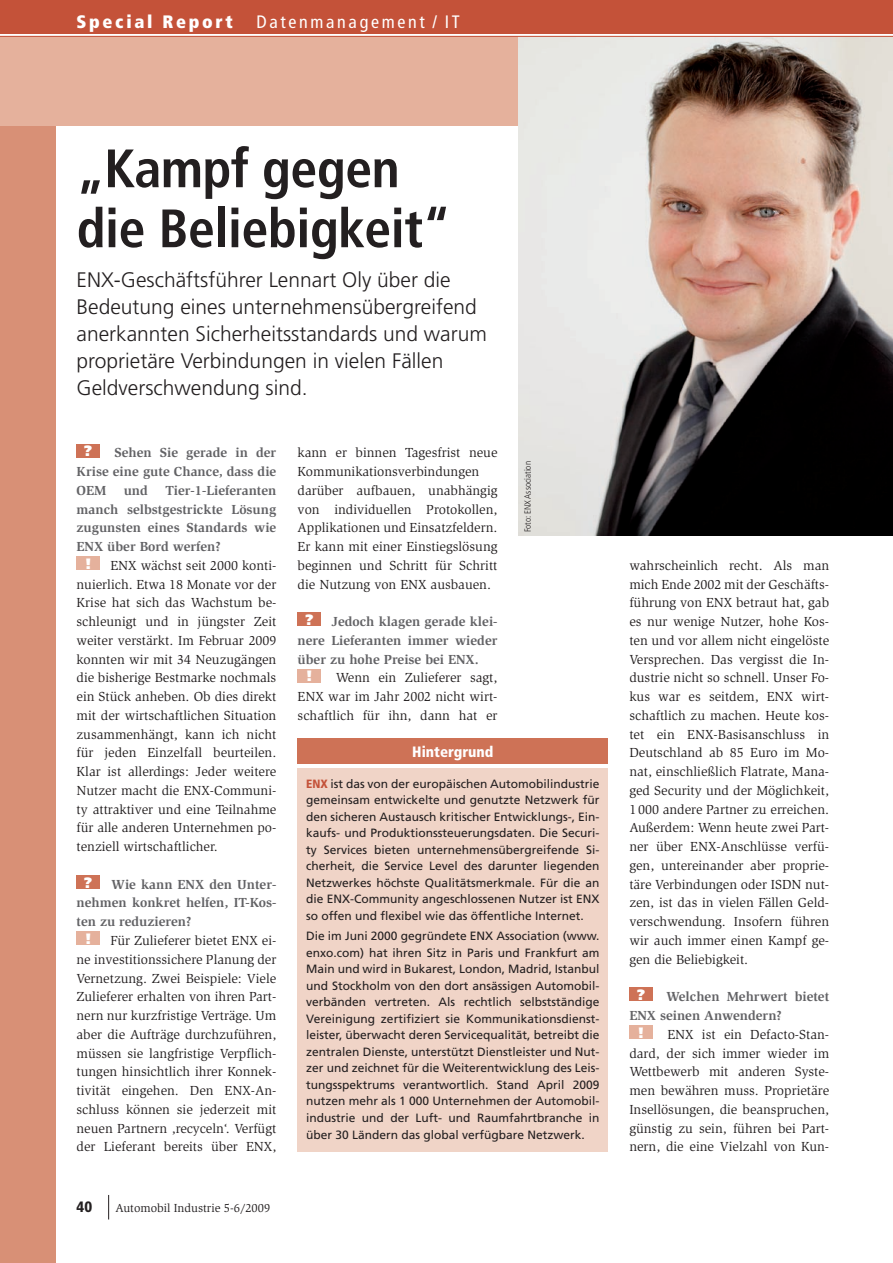
<style>
.page{position:relative;width:893px;height:1263px;background:#fff}
.page>*{position:absolute;margin:0;border:0;box-sizing:border-box;transform-origin:0 0}
.t1{font:700 condensed 54px/60px "Frutiger LT Std";letter-spacing:-.01em;color:#231f20}
.t2{font:300 21px/27px "Frutiger LT Std";color:#231f20}
.t3{font:condensed 18px "Frutiger LT Std";letter-spacing:.15em;color:#fff}
.t4{font:900 condensed 18px "Frutiger LT Std";letter-spacing:.15em;color:#fff}
.t5{font:900 condensed 15px "Frutiger LT Std";color:#fff}
.t6{font:900 15px "Frutiger LT Std";color:#fff}
.t7{font:900 condensed 15px "Frutiger LT Std";color:#231f20}
.t8{font:13.5px/18.8px "Slimbach Std";color:#231f20;text-align:justify}
.t9{font:700 13.5px/18.8px "Slimbach Std";color:#636366;text-align:justify}
.t10{font:12px/16.5px "Frutiger LT Std";color:#231f20;text-align:justify}
.t11{font:12px "Slimbach Std";color:#231f20}
.t12{font:300 condensed 9px "Frutiger LT Std";color:#231f20}
.s1{font-weight:900;font-stretch:condensed;color:#c45239}
</style>
<div class="page">
<div style="left:0;top:37px;width:56px;height:1226px;background:#d89076"></div>
<div style="left:0;top:36px;width:893px;height:89px;background:#e5b19c"></div>
<img style="left:519px;top:37px;width:374px;height:498px">
<div style="left:0;top:0;width:893px;height:34px;background:#c45239"></div>
<hr style="left:0;top:36px;width:893px;height:1px;background:#c45239">
<svg style="left:108px;top:1195px;width:1px;height:24px"></svg>
<div style="left:77px;top:444px;width:23px;height:13px;background:#ce7256"></div>
<div style="left:77px;top:556px;width:23px;height:14px;background:#e5b19c"></div>
<div style="left:77px;top:875px;width:23px;height:14px;background:#ce7256"></div>
<div style="left:77px;top:931px;width:23px;height:14px;background:#e5b19c"></div>
<div style="left:298px;top:612px;width:23px;height:14px;background:#ce7256"></div>
<div style="left:298px;top:669px;width:23px;height:13px;background:#e5b19c"></div>
<div style="left:629px;top:988px;width:24px;height:13px;background:#ce7256"></div>
<div style="left:629px;top:1025px;width:24px;height:14px;background:#e5b19c"></div>
<div style="left:298px;top:739px;width:310px;height:25px;background:#ce7256"></div>
<div style="left:298px;top:768px;width:310px;height:383px;background:#f0d4c7"></div>
<h3 class="t4" style="left:77px;top:11px;width:158px">Special Report</h3>
<h3 class="t3" style="left:256px;top:12px;width:205px">Datenmanagement / IT</h3>
<h1 class="t1" style="left:77px;top:139px;width:376px">„Kampf gegen die Beliebigkeit“</h1>
<h2 class="t2" style="left:77px;top:267px;width:412px">ENX-Geschäftsführer Lennart Oly über die Bedeutung eines unternehmensübergreifend anerkannten Sicherheitsstandards und warum proprietäre Verbindungen in vielen Fällen Geldverschwendung sind.</h2>
<p class="t6" style="left:84px;top:442px;width:10px">?</p>
<p class="t9" style="left:77px;top:443px;width:201px;text-indent:38px">Sehen Sie gerade in der Krise eine gute Chance, dass die OEM</p>
<p class="t9" style="left:77px;top:481px;width:201px;text-indent:89px">Tier-1-Lieferanten manch selbstgestrickte Lösung zugunsten eines Standards wie ENX über Bord werfen?</p>
<p class="t6" style="left:85px;top:554px;width:8px">!</p>
<p class="t9" style="left:124px;top:481px;width:26px">und</p>
<p class="t8" style="left:77px;top:556px;width:201px;text-indent:34px">ENX wächst seit 2000 konti&shy;nuierlich. Etwa 18 Monate vor der Krise hat sich das Wachstum be&shy;schleunigt und in jüngster Zeit weiter verstärkt. Im Februar 2009 konnten wir mit 34 Neuzugängen die bisherige Bestmarke nochmals ein Stück anheben. Ob dies direkt mit der wirtschaftlichen Situation zusammenhängt, kann ich nicht für jeden Einzelfall beurteilen.<br>Klar ist allerdings: Jeder weitere Nutzer macht die ENX-Communi&shy;ty attraktiver und eine Teilnahme für alle anderen Unternehmen po&shy;tenziell wirtschaftlicher.</p>
<p class="t6" style="left:84px;top:873px;width:10px">?</p>
<p class="t9" style="left:77px;top:875px;width:201px;text-indent:35px">Wie kann ENX den Unter&shy;nehmen konkret helfen, IT-Kos&shy;ten zu reduzieren?</p>
<p class="t6" style="left:85px;top:929px;width:8px">!</p>
<p class="t8" style="left:77px;top:931px;width:201px;text-indent:34px">Für Zulieferer bietet ENX ei&shy;ne investitionssichere Planung der Vernetzung. Zwei Beispiele: Viele Zulieferer erhalten von ihren Part&shy;nern nur kurzfristige Verträge. Um aber die Aufträge durchzuführen, müssen sie langfristige Verpflich&shy;tungen hinsichtlich ihrer Konnek&shy;tivität eingehen. Den ENX-An&shy;schluss können sie jederzeit mit neuen Partnern ,recyceln‘. Verfügt der Lieferant bereits über ENX,</p>
<p class="t7" style="left:77px;top:1198px;width:17px">40</p>
<p class="t11" style="left:116px;top:1201px;width:156px">Automobil Industrie 5-6/2009</p>
<p class="t8" style="left:298px;top:444px;width:201px;text-align:left">kann er binnen Tagesfrist neue<br>Kommunikationsverbindungen darüber aufbauen, unabhängig von individuellen Protokollen,<br>Applikationen und Einsatzfeldern.<br>Er kann mit einer Einstiegslösung beginnen und Schritt für Schritt die Nutzung von ENX ausbauen.</p>
<p class="t6" style="left:305px;top:611px;width:10px">?</p>
<p class="t9" style="left:298px;top:612px;width:201px;text-indent:34px">Jedoch klagen gerade klei&shy;nere Lieferanten immer wieder über zu hohe Preise bei ENX.</p>
<p class="t6" style="left:306px;top:667px;width:8px">!</p>
<p class="t8" style="left:298px;top:669px;width:201px;text-indent:38px">Wenn ein Zulieferer sagt, ENX war im Jahr 2002 nicht wirt&shy;schaftlich für ihn, dann hat er</p>
<p class="t12" style="left:523px;top:532px;width:73px;rotate:-90deg">Foto: ENX Association</p>
<p class="t5" style="left:412px;top:743px;width:83px">Hintergrund</p>
<p class="t10" style="left:306px;top:775px;width:295px"><span class="s1">ENX</span> ist das von der europäischen Automobilindustrie gemeinsam entwickelte und genutzte Netzwerk für den sicheren Austausch kritischer Entwicklungs-, Ein&shy;kaufs- und Produktionssteuerungsdaten. Die Securi&shy;ty Services bieten unternehmensübergreifende Si&shy;cherheit, die Service Level des darunter liegenden Netzwerkes höchste Qualitätsmerkmale. Für die an die ENX-Community angeschlossenen Nutzer ist ENX so offen und flexibel wie das öffentliche Internet.</p>
<p class="t10" style="left:306px;top:928px;width:295px">Die im Juni 2000 gegründete ENX Association (www. enxo.com) hat ihren Sitz in Paris und Frankfurt am Main und wird in Bukarest, London, Madrid, Istanbul und Stockholm von den dort ansässigen Automobil&shy;verbänden vertreten. Als rechtlich selbstständige Vereinigung zertifiziert sie Kommunikationsdienst&shy;leister, überwacht deren Servicequalität, betreibt die zentralen Dienste, unterstützt Dienstleister und Nut&shy;zer und zeichnet für die Weiterentwicklung des Leis&shy;tungsspektrums verantwortlich. Stand April 2009 nutzen mehr als 1 000 Unternehmen der Automobil&shy;industrie und der Luft- und Raumfahrtbranche in über 30 Ländern das global verfügbare Netzwerk.</p>
<p class="t8" style="left:629px;top:556px;width:201px">wahrscheinlich recht. Als man mich Ende 2002 mit der Geschäfts&shy;führung von ENX betraut hat, gab es nur wenige Nutzer, hohe Kos&shy;ten und vor allem nicht eingelöste Versprechen. Das vergisst die In&shy;dustrie nicht so schnell. Unser Fo&shy;kus war es seitdem, ENX wirt&shy;schaftlich zu machen. Heute kos&shy;tet ein ENX-Basisanschluss in Deutschland ab 85 Euro im Mo&shy;nat, einschließlich Flatrate, Mana&shy;ged Security und der Möglichkeit, 1000 andere Partner zu erreichen.<br>Außerdem: Wenn heute zwei Part&shy;ner über ENX-Anschlüsse verfü&shy;gen, untereinander aber proprie&shy;täre Verbindungen oder ISDN nut&shy;zen, ist das in vielen Fällen Geld&shy;verschwendung. Insofern führen wir auch immer einen Kampf ge&shy;gen die Beliebigkeit.</p>
<p class="t6" style="left:637px;top:986px;width:10px">?</p>
<p class="t9" style="left:629px;top:987px;width:201px;text-indent:37px">Welchen Mehrwert bietet<br>ENX seinen Anwendern?</p>
<p class="t6" style="left:638px;top:1023px;width:8px">!</p>
<p class="t8" style="left:629px;top:1025px;width:201px;text-indent:38px">ENX ist ein Defacto-Stan&shy;dard, der sich immer wieder im Wettbewerb mit anderen Syste&shy;men bewähren muss. Proprietäre Insellösungen, die beanspruchen, günstig zu sein, führen bei Part&shy;nern, die eine Vielzahl von Kun-</p>
</div>
